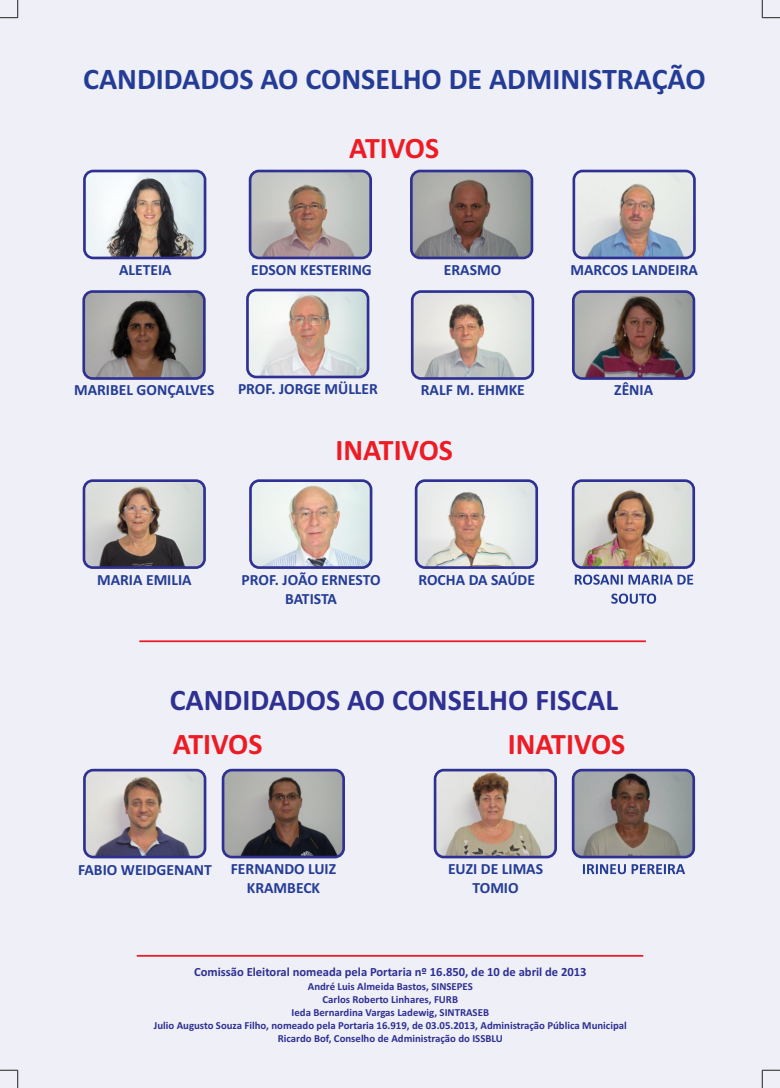
<style>
.page{position:relative;width:780px;height:1088px;background:#fff}
.page>*{position:absolute;margin:0;border:0;box-sizing:border-box;transform-origin:0 0}
.t1{font:700 30px "Calibri";color:#243c95}
.t2{font:700 30px "Calibri";color:#2e3092}
.t3{font:700 29.88px "Calibri";color:#ed1c24}
.t4{font:700 15.62px/19px "Calibri";color:#243c95;text-align:center}
.t5{font:700 12.62px "Calibri";color:#2e3092}
.t6{font:700 10.75px/13.1px "Calibri";color:#2e3092;text-align:center}
</style>
<div class="page">
<div style="left:0;top:0;width:779px;height:1088px;background:#efeff8"></div>
<img style="left:84px;top:171px;width:121px;height:87px;border-radius:9px">
<div style="left:83px;top:170px;width:123px;height:89px;border:3px solid #2e3092;border-radius:9px"></div>
<img style="left:84px;top:292px;width:120px;height:86px;border-radius:9px">
<div style="left:82px;top:290px;width:124px;height:90px;border:3px solid #2e3092;border-radius:9px"></div>
<img style="left:247px;top:290px;width:121px;height:87px;border-radius:9px">
<div style="left:246px;top:289px;width:123px;height:89px;border:3px solid #2e3092;border-radius:9px"></div>
<img style="left:250px;top:171px;width:120px;height:87px;border-radius:9px">
<div style="left:249px;top:170px;width:123px;height:89px;border:3px solid #2e3092;border-radius:9px"></div>
<img style="left:411px;top:171px;width:121px;height:87px;border-radius:9px">
<div style="left:410px;top:170px;width:123px;height:89px;border:3px solid #2e3092;border-radius:9px"></div>
<img style="left:84px;top:770px;width:121px;height:87px;border-radius:9px">
<div style="left:83px;top:769px;width:123px;height:89px;border:3px solid #2e3092;border-radius:9px"></div>
<svg style="left:583px;top:864px;width:102px;height:10px"></svg>
<svg style="left:574px;top:574px;width:119px;height:30px"></svg>
<img style="left:573px;top:481px;width:120px;height:86px;border-radius:9px">
<div style="left:571px;top:479px;width:124px;height:90px;border:3px solid #2e3092;border-radius:9px"></div>
<img style="left:573px;top:770px;width:120px;height:87px;border-radius:9px">
<div style="left:571px;top:769px;width:124px;height:89px;border:3px solid #2e3092;border-radius:9px"></div>
<img style="left:250px;top:481px;width:121px;height:86px;border-radius:9px">
<div style="left:249px;top:479px;width:123px;height:90px;border:3px solid #2e3092;border-radius:9px"></div>
<img style="left:416px;top:481px;width:120px;height:86px;border-radius:9px">
<div style="left:415px;top:479px;width:123px;height:90px;border:3px solid #2e3092;border-radius:9px"></div>
<img style="left:223px;top:770px;width:120px;height:87px;border-radius:9px">
<div style="left:222px;top:769px;width:123px;height:89px;border:3px solid #2e3092;border-radius:9px"></div>
<img style="left:84px;top:481px;width:120px;height:86px;border-radius:9px">
<div style="left:83px;top:479px;width:123px;height:90px;border:3px solid #2e3092;border-radius:9px"></div>
<img style="left:435px;top:770px;width:120px;height:87px;border-radius:9px">
<div style="left:433px;top:769px;width:124px;height:89px;border:3px solid #2e3092;border-radius:9px"></div>
<img style="left:412px;top:292px;width:121px;height:86px;border-radius:9px">
<div style="left:411px;top:290px;width:123px;height:90px;border:3px solid #2e3092;border-radius:9px"></div>
<img style="left:574px;top:171px;width:120px;height:87px;border-radius:9px">
<div style="left:572px;top:170px;width:123px;height:89px;border:3px solid #2e3092;border-radius:9px"></div>
<img style="left:573px;top:292px;width:121px;height:86px;border-radius:9px">
<div style="left:572px;top:290px;width:123px;height:90px;border:3px solid #2e3092;border-radius:9px"></div>
<hr style="left:139px;top:640px;width:507px;height:2px;background:#ed1c24">
<hr style="left:137px;top:955px;width:506px;height:2px;background:#ed1c24">
<svg style="left:0;top:0;width:19px;height:18px"></svg>
<svg style="left:762px;top:0;width:18px;height:18px"></svg>
<svg style="left:0;top:1070px;width:19px;height:18px"></svg>
<svg style="left:762px;top:1070px;width:18px;height:18px"></svg>
<h1 class="t1" style="left:83px;top:67px;width:624px">CANDIDADOS AO CONSELHO DE ADMINISTRAÇÃO</h1>
<h3 class="t4" style="left:119px;top:261px;width:54px">ALETEIA</h3>
<h2 class="t3" style="left:349px;top:135px;width:91px">ATIVOS</h2>
<h3 class="t4" style="left:251px;top:261px;width:122px">EDSON KESTERING</h3>
<h3 class="t4" style="left:444px;top:261px;width:59px">ERASMO</h3>
<h3 class="t4" style="left:570px;top:261px;width:129px">MARCOS LANDEIRA</h3>
<h3 class="t4" style="left:74px;top:382px;width:142px">MARIBEL GONÇALVES</h3>
<h3 class="t4" style="left:238px;top:380px;width:141px">PROF. JORGE MÜLLER</h3>
<h3 class="t4" style="left:614px;top:382px;width:40px">ZÊNIA</h3>
<h3 class="t4" style="left:421px;top:382px;width:105px">RALF M. EHMKE</h3>
<h2 class="t3" style="left:335px;top:437px;width:119px">INATIVOS</h2>
<h3 class="t4" style="left:97px;top:571px;width:96px">MARIA EMILIA</h3>
<h3 class="t4" style="left:418px;top:571px;width:118px">ROCHA DA SAÚDE</h3>
<h3 class="t4" style="left:241px;top:571px;width:140px">PROF. JOÃO ERNESTO<br>BATISTA</h3>
<h1 class="t2" style="left:170px;top:687px;width:450px">CANDIDADOS AO CONSELHO FISCAL</h1>
<h2 class="t3" style="left:173px;top:732px;width:91px">ATIVOS</h2>
<h2 class="t3" style="left:508px;top:732px;width:119px">INATIVOS</h2>
<h3 class="t4" style="left:78px;top:861px;width:135px">FABIO WEIDGENANT</h3>
<h3 class="t4" style="left:231px;top:860px;width:107px">FERNANDO LUIZ<br>KRAMBECK</h3>
<h3 class="t4" style="left:448px;top:860px;width:97px">EUZI DE LIMAS<br>TOMIO</h3>
<p class="t5" style="left:194px;top:966px;width:394px">Comissão Eleitoral nomeada pela Portaria nº 16.850, de 10 de abril de 2013</p>
<p class="t6" style="left:154px;top:980px;width:474px">André Luis Almeida Bastos, SINSEPES<br>Carlos Roberto Linhares, FURB<br>Ieda Bernardina Vargas Ladewig, SINTRASEB<br>Julio Augusto Souza Filho, nomeado pela Portaria 16.919, de 03.05.2013, Administração Pública Municipal Ricardo Bof, Conselho de Administração do ISSBLU</p>
</div>
